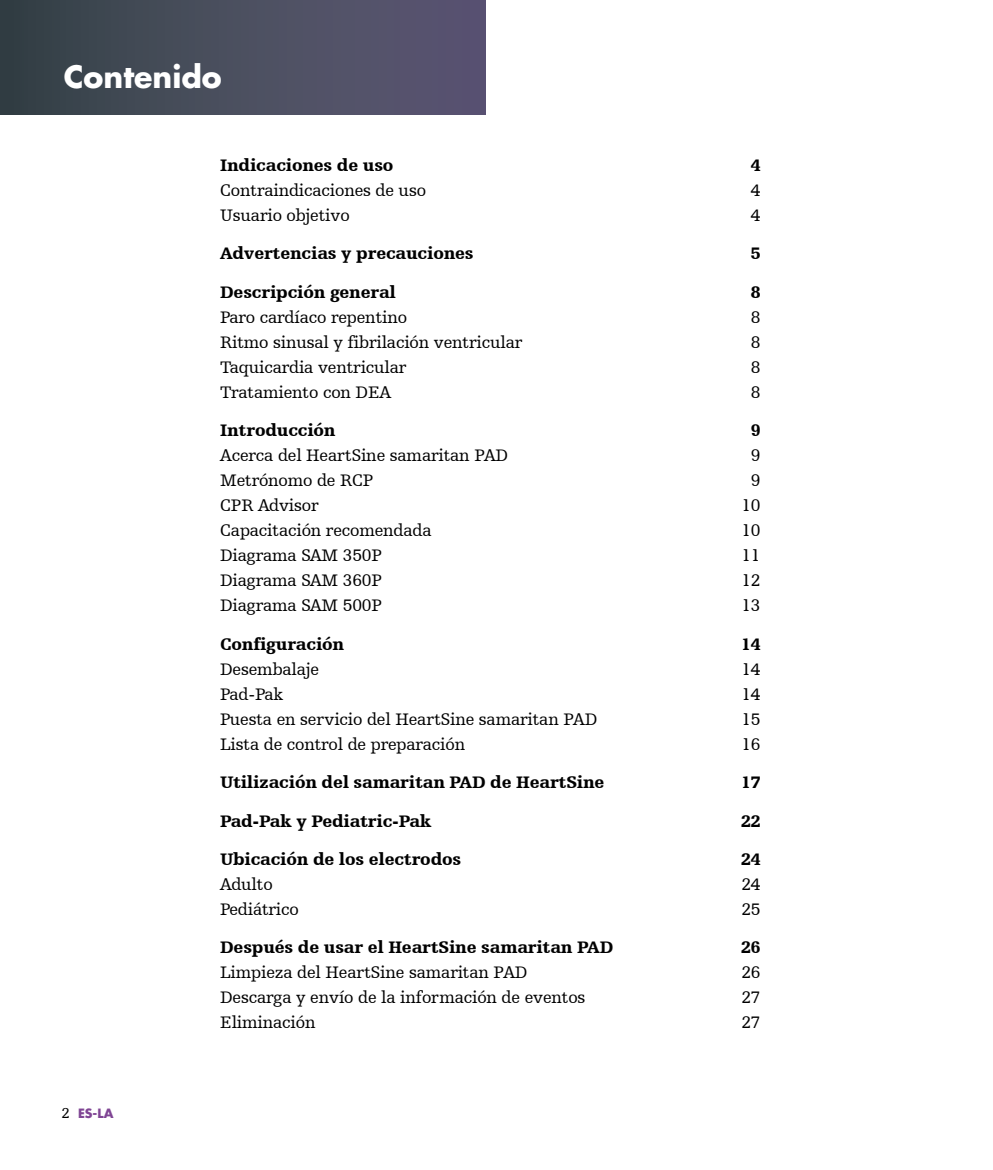
<style>
.page{position:relative;width:993px;height:1170px;background:#fff}
.page>*{position:absolute;margin:0;border:0;box-sizing:border-box;transform-origin:0 0}
.Futura_headers_ToC{font:700 30px "Futura Std";color:#fff}
.Contents_7_10{font:17.5px "Humanist Slabserif 712 BT";letter-spacing:-.01em;color:#000}
.Contents_7_10_bold{font:900 17.5px "Humanist Slabserif 712 BT";letter-spacing:-.01em;color:#000}
.t1{font:700 12.5px "Futura Std";color:#7f4594}
.s1{font-family:"Humanist Slabserif 712 BT";font-weight:400;font-size:15px;color:#000}
</style>
<div class="page">
<div style="left:0;top:0;width:485px;height:115px;background:linear-gradient(to right,#354246,#5d5775)"></div>
<p class="Futura_headers_ToC" style="left:64px;top:57px;width:159px">Contenido</p>
<p class="t1" style="left:61px;top:1104px;width:54px"><span class="s1">2</span> ES-LA</p>
<p class="Contents_7_10_bold" style="left:220px;top:154px;width:175px">Indicaciones de uso</p>
<p class="Contents_7_10_bold" style="left:750px;top:154px;width:11px">4</p>
<p class="Contents_7_10" style="left:220px;top:179px;width:207px">Contraindicaciones de uso</p>
<p class="Contents_7_10" style="left:750px;top:179px;width:11px">4</p>
<p class="Contents_7_10" style="left:220px;top:204px;width:131px">Usuario objetivo</p>
<p class="Contents_7_10" style="left:750px;top:204px;width:11px">4</p>
<p class="Contents_7_10_bold" style="left:220px;top:242px;width:255px">Advertencias y precauciones</p>
<p class="Contents_7_10_bold" style="left:750px;top:242px;width:11px">5</p>
<p class="Contents_7_10_bold" style="left:220px;top:281px;width:177px">Descripción general</p>
<p class="Contents_7_10_bold" style="left:750px;top:281px;width:11px">8</p>
<p class="Contents_7_10" style="left:220px;top:306px;width:188px">Paro cardíaco repentino</p>
<p class="Contents_7_10" style="left:750px;top:306px;width:11px">8</p>
<p class="Contents_7_10" style="left:220px;top:331px;width:303px">Ritmo sinusal y fibrilación ventricular</p>
<p class="Contents_7_10" style="left:750px;top:331px;width:11px">8</p>
<p class="Contents_7_10" style="left:220px;top:356px;width:188px">Taquicardia ventricular</p>
<p class="Contents_7_10" style="left:750px;top:356px;width:11px">8</p>
<p class="Contents_7_10" style="left:220px;top:381px;width:172px">Tratamiento con DEA</p>
<p class="Contents_7_10" style="left:750px;top:381px;width:11px">8</p>
<p class="Contents_7_10_bold" style="left:220px;top:419px;width:117px">Introducción</p>
<p class="Contents_7_10_bold" style="left:750px;top:419px;width:11px">9</p>
<p class="Contents_7_10" style="left:220px;top:444px;width:289px">Acerca del HeartSine samaritan PAD</p>
<p class="Contents_7_10" style="left:750px;top:444px;width:11px">9</p>
<p class="Contents_7_10" style="left:220px;top:469px;width:155px">Metrónomo de RCP</p>
<p class="Contents_7_10" style="left:750px;top:469px;width:11px">9</p>
<p class="Contents_7_10" style="left:220px;top:494px;width:100px">CPR Advisor</p>
<p class="Contents_7_10" style="left:741px;top:494px;width:21px">10</p>
<p class="Contents_7_10" style="left:220px;top:519px;width:213px">Capacitación recomendada</p>
<p class="Contents_7_10" style="left:741px;top:519px;width:21px">10</p>
<p class="Contents_7_10" style="left:220px;top:544px;width:163px">Diagrama SAM 350P</p>
<p class="Contents_7_10" style="left:741px;top:544px;width:21px">11</p>
<p class="Contents_7_10" style="left:220px;top:569px;width:163px">Diagrama SAM 360P</p>
<p class="Contents_7_10" style="left:741px;top:569px;width:21px">12</p>
<p class="Contents_7_10" style="left:220px;top:594px;width:163px">Diagrama SAM 500P</p>
<p class="Contents_7_10" style="left:741px;top:594px;width:21px">13</p>
<p class="Contents_7_10_bold" style="left:220px;top:632px;width:125px">Configuración</p>
<p class="Contents_7_10_bold" style="left:741px;top:632px;width:21px">14</p>
<p class="Contents_7_10" style="left:220px;top:658px;width:100px">Desembalaje</p>
<p class="Contents_7_10" style="left:741px;top:658px;width:21px">14</p>
<p class="Contents_7_10" style="left:220px;top:683px;width:65px">Pad-Pak</p>
<p class="Contents_7_10" style="left:741px;top:683px;width:21px">14</p>
<p class="Contents_7_10" style="left:220px;top:708px;width:378px">Puesta en servicio del HeartSine samaritan PAD</p>
<p class="Contents_7_10" style="left:741px;top:708px;width:21px">15</p>
<p class="Contents_7_10" style="left:220px;top:733px;width:246px">Lista de control de preparación</p>
<p class="Contents_7_10" style="left:741px;top:733px;width:21px">16</p>
<p class="Contents_7_10_bold" style="left:220px;top:771px;width:385px">Utilización del samaritan PAD de HeartSine</p>
<p class="Contents_7_10_bold" style="left:741px;top:771px;width:21px">17</p>
<p class="Contents_7_10_bold" style="left:220px;top:809px;width:213px">Pad-Pak y Pediatric-Pak</p>
<p class="Contents_7_10_bold" style="left:741px;top:809px;width:21px">22</p>
<p class="Contents_7_10_bold" style="left:220px;top:848px;width:242px">Ubicación de los electrodos</p>
<p class="Contents_7_10_bold" style="left:741px;top:848px;width:21px">24</p>
<p class="Contents_7_10" style="left:220px;top:873px;width:54px">Adulto</p>
<p class="Contents_7_10" style="left:741px;top:873px;width:21px">24</p>
<p class="Contents_7_10" style="left:220px;top:898px;width:80px">Pediátrico</p>
<p class="Contents_7_10" style="left:741px;top:898px;width:21px">25</p>
<p class="Contents_7_10_bold" style="left:220px;top:936px;width:394px">Después de usar el HeartSine samaritan PAD</p>
<p class="Contents_7_10_bold" style="left:741px;top:936px;width:21px">26</p>
<p class="Contents_7_10" style="left:220px;top:961px;width:308px">Limpieza del HeartSine samaritan PAD</p>
<p class="Contents_7_10" style="left:741px;top:961px;width:21px">26</p>
<p class="Contents_7_10" style="left:220px;top:986px;width:366px">Descarga y envío de la información de eventos</p>
<p class="Contents_7_10" style="left:741px;top:986px;width:21px">27</p>
<p class="Contents_7_10" style="left:220px;top:1011px;width:97px">Eliminación</p>
<p class="Contents_7_10" style="left:741px;top:1011px;width:21px">27</p>
</div>
